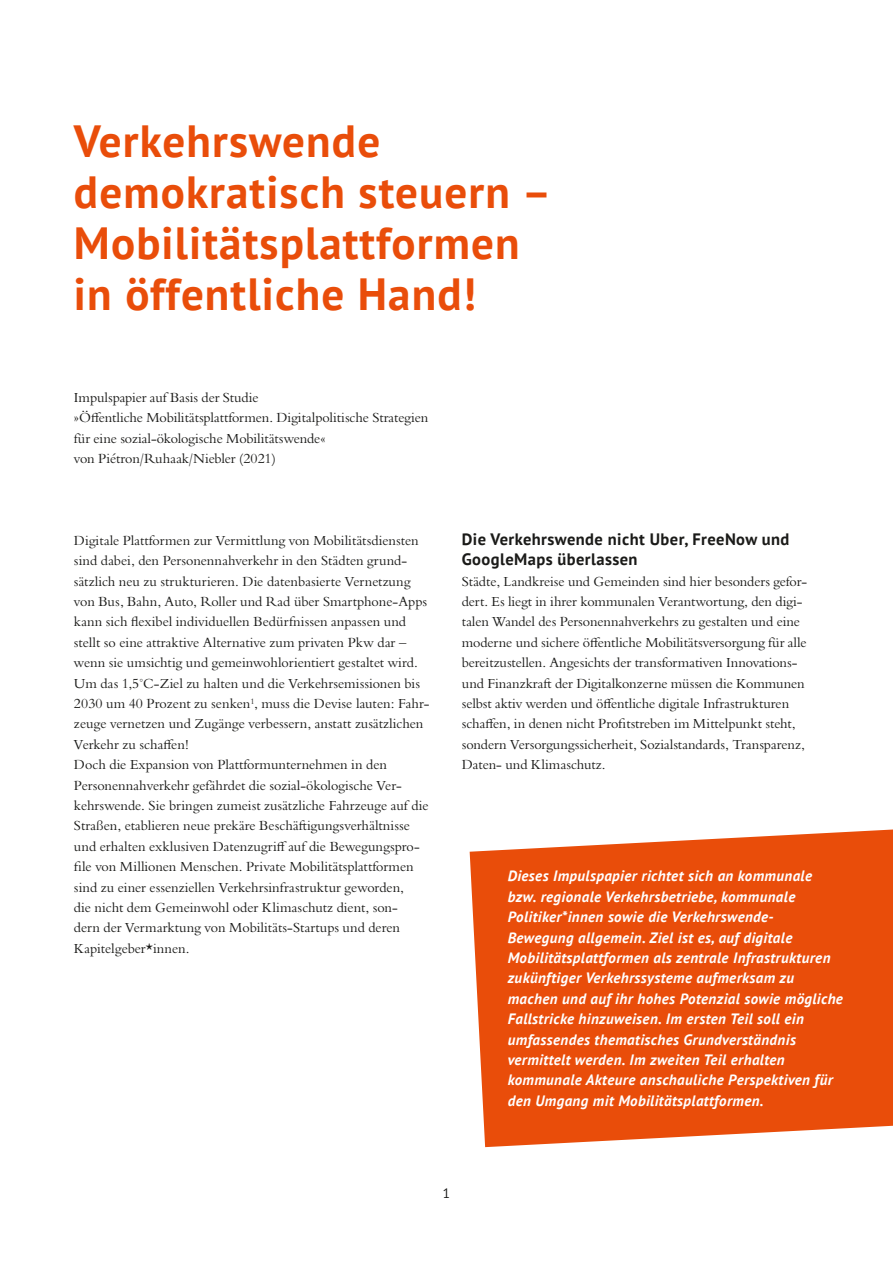
<style>
.page{position:relative;width:893px;height:1263px;background:#fff}
.page>*{position:absolute;margin:0;border:0;box-sizing:border-box;transform-origin:0 0}
.t1{font:45px/51px "Attac Serifenlos Bold";letter-spacing:.025em;color:#e94d0a}
.t2{font:16.5px/20.4px "Attac Serifenlos Bold";letter-spacing:.025em;color:#1a1a18}
.t3{font:italic 15px/20.4px "Attac Serifenlos Bold";letter-spacing:.025em;color:#fff}
.t4{font:13.5px/20.4px "Bergamo Std";color:#1a1a18}
.t5{font:13.5px "Attac Serifenlos Regular";color:#1a1a18}
</style>
<div class="page">
<svg style="left:470px;top:829px;width:423px;height:318px;background:#ea5c1f"></svg>
<h1 class="t1" style="left:74px;top:115px;width:479px">Verkehrswende demokratisch steuern –<br>Mobilitätsplattformen in öffentliche Hand!</h1>
<p class="t4" style="left:74px;top:387px;width:356px">Impulspapier auf Basis der Studie<br>»Öffentliche Mobilitätsplattformen. Digitalpolitische Strategien für eine sozial-ökologische Mobilitätswende«<br>von Piétron/Ruhaak/Niebler (2021)</p>
<p class="t4" style="left:74px;top:530px;width:357px">Digitale Plattformen zur Vermittlung von Mobilitätsdiensten sind dabei, den Personennahverkehr in den Städten grund&shy;sätzlich neu zu strukturieren. Die datenbasierte Vernetzung von Bus, Bahn, Auto, Roller und Rad über Smartphone-Apps kann sich flexibel individuellen Bedürfnissen anpassen und stellt so eine attraktive Alternative zum privaten Pkw dar – wenn sie umsichtig und gemeinwohlorientiert gestaltet wird.<br>Um das 1,5°C-Ziel zu halten und die Verkehrsemissionen bis 2030 um 40 Prozent zu senken<sup>1</sup>, muss die Devise lauten: Fahr&shy;zeuge vernetzen und Zugänge verbessern, anstatt zusätzlichen Verkehr zu schaffen!<br>Doch die Expansion von Plattformunternehmen in den Personennahverkehr gefährdet die sozial-ökologische Ver&shy;kehrswende. Sie bringen zumeist zusätzliche Fahrzeuge auf die Straßen, etablieren neue prekäre Beschäftigungsverhältnisse und erhalten exklusiven Datenzugriff auf die Bewegungspro&shy;file von Millionen Menschen. Private Mobilitätsplattformen sind zu einer essenziellen Verkehrsinfrastruktur geworden,<br>die nicht dem Gemeinwohl oder Klimaschutz dient, son-<br>dern der Vermarktung von Mobilitäts-Startups und deren Kapitelgeber*innen.</p>
<p class="t2" style="left:462px;top:528px;width:329px">Die Verkehrswende nicht Uber, FreeNow und<br>GoogleMaps überlassen</p>
<p class="t4" style="left:462px;top:571px;width:347px">Städte, Landkreise und Gemeinden sind hier besonders gefor&shy;dert. Es liegt in ihrer kommunalen Verantwortung, den digi&shy;talen Wandel des Personennahverkehrs zu gestalten und eine moderne und sichere öffentliche Mobilitätsversorgung für alle bereitzustellen. Angesichts der transformativen Innovations&shy;und Finanzkraft der Digitalkonzerne müssen die Kommunen selbst aktiv werden und öffentliche digitale Infrastrukturen schaffen, in denen nicht Profitstreben im Mittelpunkt steht, sondern Versorgungssicherheit, Sozialstandards, Transparenz, Daten- und Klimaschutz.</p>
<p class="t3" style="left:508px;top:866px;width:337px">Dieses Impulspapier richtet sich an kommunale bzw. regionale Verkehrsbetriebe, kommunale Politiker*innen sowie die Verkehrswende-Bewegung allgemein. Ziel ist es, auf digitale Mobilitätsplattformen als zentrale Infrastrukturen zukünftiger Verkehrssysteme aufmerksam zu machen und auf ihr hohes Potenzial sowie mögliche Fallstricke hinzuweisen. Im ersten Teil soll ein umfassendes thematisches Grundverständnis vermittelt werden. Im zweiten Teil erhalten kommunale Akteure anschauliche Perspektiven für den Umgang mit Mobilitätsplattformen.</p>
<p class="t5" style="left:443px;top:1184px;width:9px">1</p>
</div>
